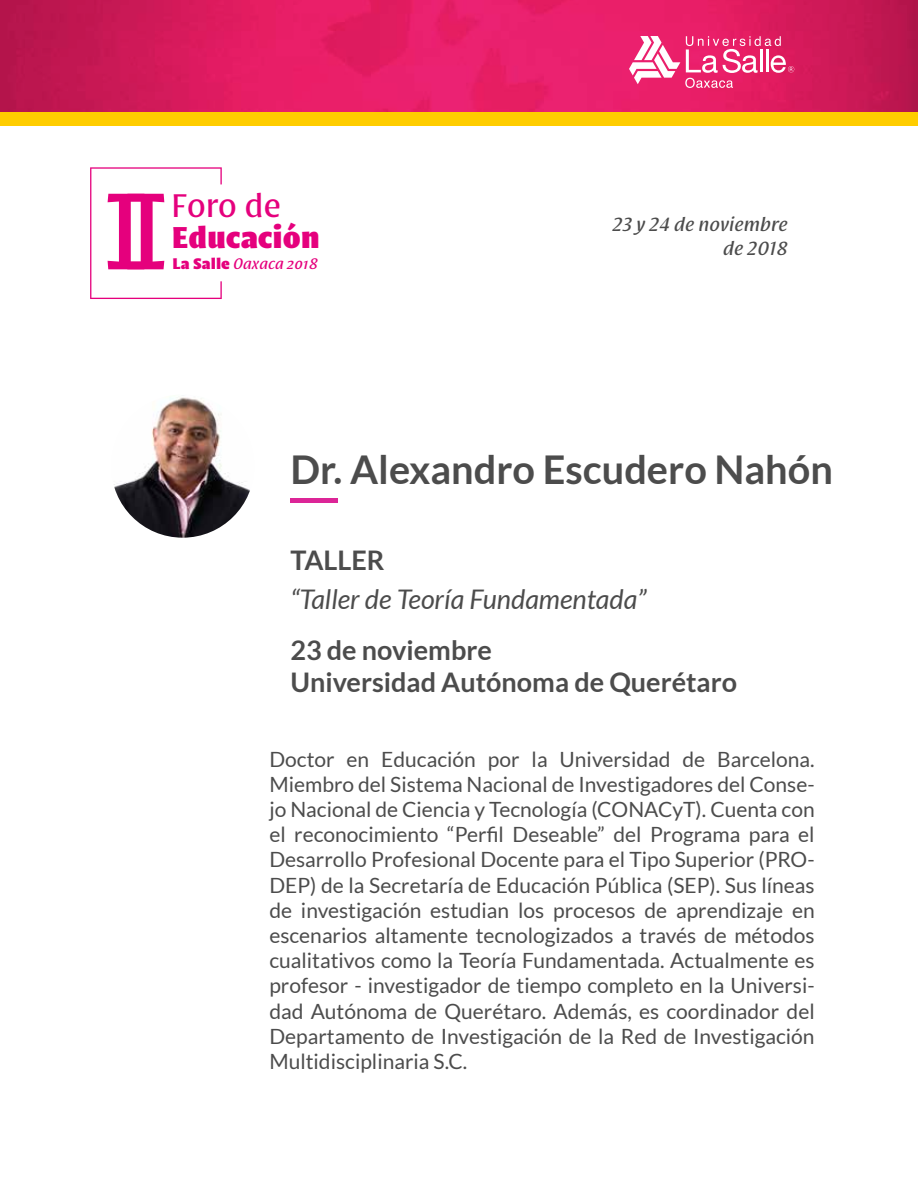
<style>
.page{position:relative;width:918px;height:1188px;background:#fff}
.page>*{position:absolute;margin:0;border:0;box-sizing:border-box;transform-origin:0 0}
.t1{font:700 39.75px "Lato";color:#4c4c4c}
.t2{font:34.95px "Indivisa Display Sans";letter-spacing:-.015em;color:#e5007d}
.t3{font:800 32.25px "Indivisa Display Sans";letter-spacing:-.005em;color:#e5007d}
.t4{font:700 27px/32.4px "Lato";color:#4c4c4c}
.t5{font:italic 27px "Lato";color:#4c4c4c}
.t6{font:21px/25.2px "Lato";color:#4c4c4c;text-align:justify}
.t7{font:italic 20.4px/24.5px "Indivisa Display Sans";color:#4c4c4c;text-align:right}
.t8{font:italic 16.35px "Indivisa Display Sans";color:#e5007d}
.s1{font-weight:800;font-style:normal}
</style>
<div class="page">
<svg style="left:0;top:0;width:918px;height:112px;background:#da1b60"></svg>
<div style="left:0;top:112px;width:918px;height:13px;background:#ffcd00"></div>
<svg style="left:629px;top:36px;width:165px;height:52px"></svg>
<svg style="left:90px;top:167px;width:132px;height:132px"></svg>
<img style="left:111px;top:395px;width:143px;height:143px;border-radius:72px">
<div style="left:290px;top:498px;width:48px;height:5px;background:#dc2597"></div>
<h2 class="t2" style="left:171px;top:179px;width:112px">Foro de</h2>
<h3 class="t3" style="left:172px;top:210px;width:150px">Educación</h3>
<p class="t8" style="left:173px;top:251px;width:147px"><span class="s1">La Salle</span> Oaxaca 2018</p>
<p class="t7" style="left:613px;top:210px;width:177px">23 y 24 de noviembre de 2018</p>
<h1 class="t1" style="left:290px;top:447px;width:544px">Dr. Alexandro Escudero Nahón</h1>
<p class="t4" style="left:290px;top:544px;width:96px">TALLER</p>
<p class="t5" style="left:290px;top:585px;width:358px">“Taller de Teoría Fundamentada”</p>
<p class="t4" style="left:290px;top:633px;width:448px">23 de noviembre<br>Universidad Autónoma de Querétaro</p>
<p class="t6" style="left:269px;top:746px;width:547px">Doctor en Educación por la Universidad de Barcelona.<br>Miembro del Sistema Nacional de Investigadores del Conse&shy;jo Nacional de Ciencia y Tecnología (CONACyT). Cuenta con el reconocimiento “Perfil Deseable” del Programa para el Desarrollo Profesional Docente para el Tipo Superior (PRO-DEP) de la Secretaría de Educación Pública (SEP). Sus líneas de investigación estudian los procesos de aprendizaje en escenarios altamente tecnologizados a través de métodos cualitativos como la Teoría Fundamentada. Actualmente es profesor - investigador de tiempo completo en la Universi&shy;dad Autónoma de Querétaro. Además, es coordinador del Departamento de Investigación de la Red de Investigación Multidisciplinaria S.C.</p>
</div>
